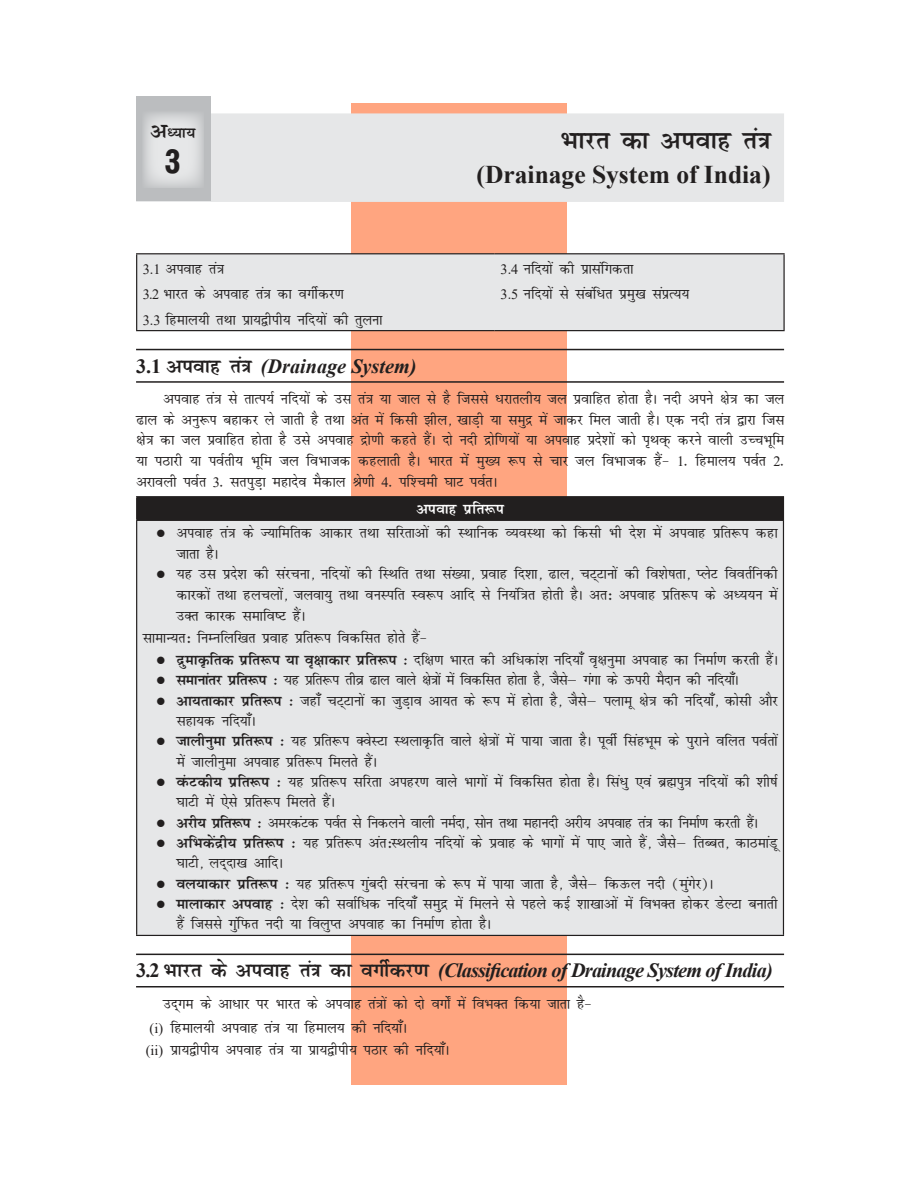
<style>
.page{position:relative;width:918px;height:1188px;background:#fff}
.page>*{position:absolute;margin:0;border:0;box-sizing:border-box;transform-origin:0 0}
.t1{font:33px "DF Gothic EB WIN RKSJ H";color:#221f1f}
.t2{font:700 30px "Walkman Chanakya 905";color:#221f1f}
.t3{font:700 25.5px "Times New Roman";color:#221f1f}
.t4{font:italic 700 20.25px "Times New Roman";letter-spacing:-.04em;color:#221f1f}
.t5{font:italic 700 20.25px "Times New Roman";color:#221f1f}
.t6{font:700 17.85px "Walkman Chanakya 905";color:#221f1f}
.t7{font:17.25px/20.4px "Walkman Chanakya 905 Normal";color:#221f1f}
.t8{font:700 17.25px "Walkman Chanakya 905";color:#fff}
.s1{font-size:24.75px}
.s2{font-family:"Times New Roman";font-size:14.25px}
.s3{font-style:normal}
.s4{font-family:"Walkman Chanakya 905";font-style:normal;font-size:23.25px}
.s5{font-family:"Walkman Chanakya 905";font-weight:700}
</style>
<div class="page">
<div style="left:351px;top:104px;width:216px;height:980px;background:#ffa580"></div>
<div style="left:136px;top:113px;width:648px;height:89px;background:#e6e7e8"></div>
<hr style="left:136px;top:349px;width:648px;height:1px;background:#221f1f">
<hr style="left:136px;top:381px;width:648px;height:2px;background:#221f1f">
<hr style="left:136px;top:954px;width:648px;height:1px;background:#221f1f">
<hr style="left:136px;top:986px;width:648px;height:2px;background:#221f1f">
<div style="left:137px;top:254px;width:646px;height:76px;background:#e6e7e8"></div>
<hr style="left:136px;top:253px;width:359px;height:1px;background:#221f1f">
<hr style="left:136px;top:254px;width:1px;height:76px;background:#221f1f">
<hr style="left:495px;top:253px;width:290px;height:1px;background:#221f1f">
<hr style="left:783px;top:254px;width:2px;height:76px;background:#221f1f">
<hr style="left:136px;top:330px;width:359px;height:1px;background:#221f1f">
<hr style="left:495px;top:330px;width:290px;height:1px;background:#221f1f">
<div style="left:137px;top:497px;width:646px;height:23px;background:#221f1f"></div>
<div style="left:137px;top:520px;width:646px;height:415px;background:#e6e7e8"></div>
<hr style="left:136px;top:496px;width:648px;height:1px;background:#221f1f">
<svg style="left:136px;top:497px;width:1px;height:23px"></svg>
<svg style="left:783px;top:497px;width:1px;height:23px"></svg>
<hr style="left:136px;top:520px;width:648px;height:1px;background:#221f1f">
<hr style="left:136px;top:521px;width:1px;height:414px;background:#221f1f">
<hr style="left:783px;top:521px;width:1px;height:414px;background:#221f1f">
<hr style="left:136px;top:935px;width:648px;height:1px;background:#221f1f">
<div style="left:136px;top:97px;width:75px;height:104px;background:#bbbdbf"></div>
<svg style="left:144px;top:113px;width:59px;height:75px;fill:#e0e1e2"></svg>
<p class="t6" style="left:151px;top:123px;width:48px"><span class="s1">v</span>è;k;</p>
<h1 class="t1" style="left:165px;top:145px;width:18px">3</h1>
<h2 class="t2" style="left:560px;top:124px;width:212px">Hkkjr dk viokg ra=k</h2>
<h3 class="t3" style="left:477px;top:166px;width:295px">(Drainage System of India)</h3>
<p class="t7" style="left:143px;top:255px;width:241px;line-height:25.5px"><span class="s2">3.1</span> viokg ra=k<br><span class="s2">3.2</span> Hkkjr ds viokg ra=k dk oxhZdj.k<br><span class="s2">3.3</span> fgeky;h rFkk izk;}hih; ufn;ksa dh rqyuk</p>
<p class="t7" style="left:501px;top:255px;width:190px;line-height:25.5px"><span class="s2">3.4</span> ufn;ksa dh izklafxdrk<br><span class="s2">3.5</span> ufn;ksa ls lacafèkr izeq[k laizR;;</p>
<p class="t5" style="left:136px;top:359px;width:282px"><span class="s3">3.1</span> <span class="s4">viokg ra=k</span> (Drainage System)</p>
<p class="t7" style="left:136px;top:388px;width:650px;text-align:justify;text-indent:27px">viokg ra=k ls rkRi;Z ufn;ksa ds ml ra=k ;k tky ls gS ftlls èkjkryh; ty izokfgr gksrk gSA unh vius {ks=k dk ty &lt;ky ds vuq:i cgkdj ys tkrh gS rFkk var esa fdlh &gt;hy] [kkM+h ;k leqnzesa tkdj fey tkrh gSA ,d unh ra=k }kjk ftl {ks=k dk ty izokfgr gksrk gS mls viokg nzks.kh dgrs gSaA nks unh nzksf.k;ksa ;k viokg izns'kksa dks i`Fko~Q djus okyh mPpHkwfe ;k iBkjh ;k ioZrh; Hkwfe ty foHkktd dgykrh gSA Hkkjr eas eq[; :i ls pkj ty foHkktd gSa&amp; <span class="s2">1</span>- fgeky; ioZr <span class="s2">2</span>- vjkoyh ioZr <span class="s2">3</span>- lriqM+k egknso eSdky Js.kh <span class="s2">4</span>- if'peh ?kkV ioZrA</p>
<p class="t8" style="left:416px;top:500px;width:89px">viokg izfr:i</p>
<p class="t7" style="left:176px;top:522px;width:603px">viokg ra=k ds T;kfefrd vkdkj rFkk lfjrkvksa dh LFkkfud O;oLFkk dks fdlh Hkh ns'k esa viokg izfr:i dgk tkrk gSA<br>;g ml izns'k dh lajpuk] ufn;ksa dh fLFkfr rFkk la[;k] izokg fn'kk] &lt;ky] pV~Vkuksa dh fo'ks"krk] IysV foorZfudh dkjdksa rFkk gypyksa] tyok;qrFkk ouLifr Lo:i vkfn ls fu;af=kr gksrh gSA vr% viokg izfr:i ds vè;;u esa mDr dkjd lekfo"V gSaA</p>
<p class="t7" style="left:176px;top:628px;width:609px;text-indent:-34px">lkekU;r% fuEufyf[kr izokg izfr:i fodflr gksrs gSa&amp;<br><span class="s5">nzqekÑfrd izfr:i ;k o`{kkdkj izfr:i %</span> nf{k.k Hkkjr dh vfèkdka'k ufn;k¡ o`{kuqek viokg dk fuekZ.k djrh gSaA <span class="s5">lekukarj izfr:i %</span> ;g izfr:i rhoz&lt;ky okys {ks=kksa esa fodflr gksrk gS] tSlsµ xaxk ds mQijh eSnku dh ufn;k¡A <span class="s5">vk;rkdkj izfr:i %</span> tgk¡ pV~Vkuksa dk tqM+ko vk;r ds :i esa gksrk gS] tSlsµ iykew{ks=k dh ufn;k¡] dkslh vkSj lgk;d ufn;k¡A<br><span class="s5">tkyhuqek izfr:i %</span> ;g izfr:i DosLVk LFkykÑfr okys {ks=kksa esa ik;k tkrk gSA iwohZ flagHkwe ds iqjkus ofyr ioZrksa esa tkyhuqek viokg izfr:i feyrs gSaA<br><span class="s5">oaQVdh; izfr:i %</span> ;g izfr:i lfjrk vigj.k okys Hkkxksa esa fodflr gksrk gSA flaèkq,oa czãiq=k ufn;ksa dh 'kh"kZ ?kkVh esa ,sls izfr:i feyrs gSaA<br><span class="s5">vjh; izfr:i %</span> vejdaVd ioZr ls fudyus okyh ueZnk] lksu rFkk egkunh vjh; viokg ra=k dk fuekZ.k djrh gSaA <span class="s5">vfHkdsanzh; izfr:i %</span> ;g izfr:i var%LFkyh; ufn;ksa ds izokg ds Hkkxksa esa ik, tkrs gSa] tSlsµ frCcr] dkBekaMw ?kkVh] yn~nk[k vkfnA<br><span class="s5">oy;kdkj izfr:i %</span> ;g izfr:i xqacnh lajpuk ds :i esa ik;k tkrk gS] tSlsµ fdmQy unh (eaqxsj)A<br><span class="s5">ekykdkj viokg %</span> ns'k dh lokZfèkd ufn;k¡ leqnzesa feyus ls igys dbZ 'kk[kkvksa eas foHkDr gksdj MsYVk cukrh gSa ftlls xqafiQr unh ;k foyqIr viokg dk fuekZ.k gksrk gSA</p>
<p class="t4" style="left:136px;top:964px;width:638px"><span class="s3">3.2</span> <span class="s4">Hkkjr ds viokg ra=k dk oxhZdj.k</span> (Classification of Drainage System of India)</p>
<p class="t7" style="left:150px;top:992px;width:444px;line-height:24px;text-indent:13px">mn~xe ds vkèkkj ij Hkkjr ds viokg ra=kksa dks nks oxks± esa foHkDr fd;k tkrk gS&amp; <span class="s2">(i)</span> fgeky;h viokg ra=k ;k fgeky; dh ufn;k¡A</p>
<p class="t7" style="left:146px;top:1039px;width:305px"><span class="s2">(ii)</span> izk;}hih; viokg ra=k ;k izk;}hih; iBkj dh ufn;k¡A</p>
</div>
